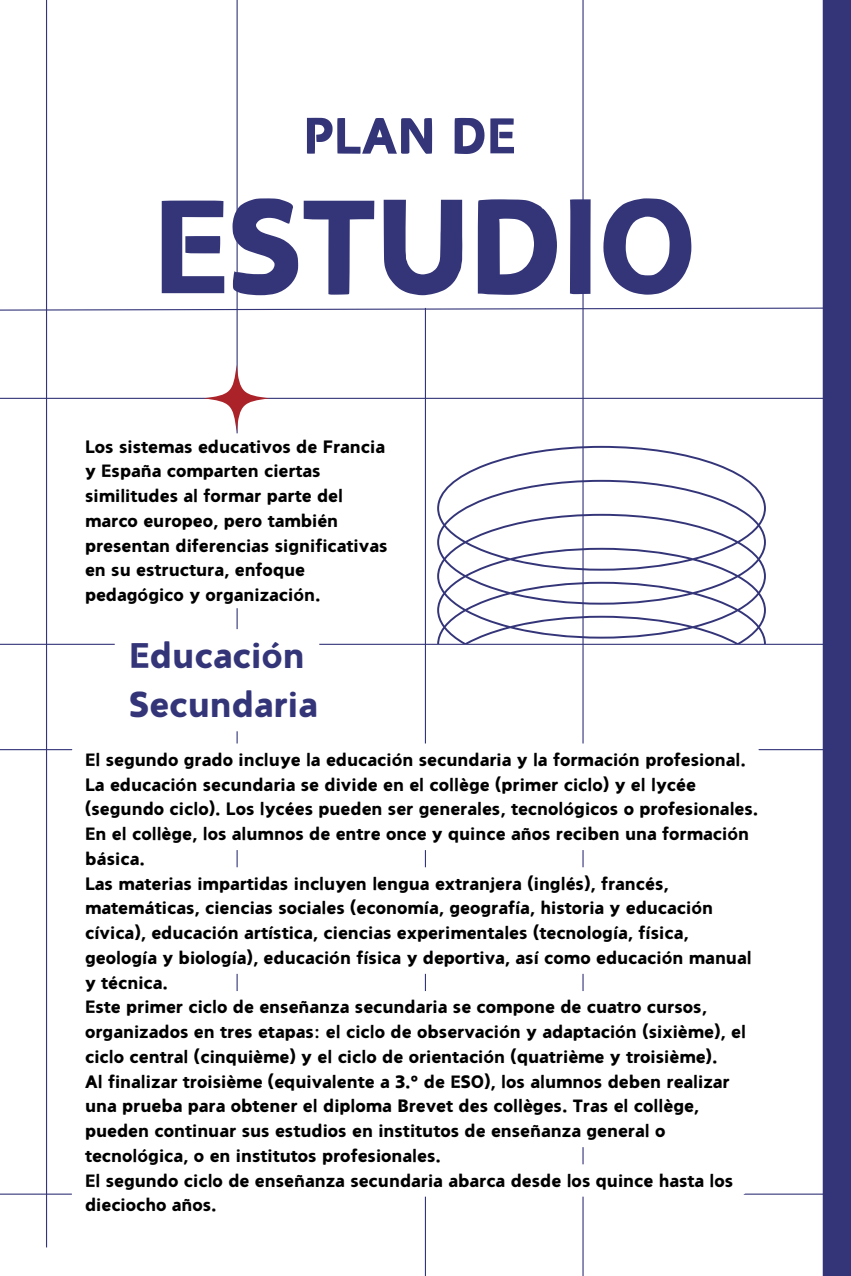
<style>
.page{position:relative;width:851px;height:1276px;background:#fff}
.page>*{position:absolute;margin:0;border:0;box-sizing:border-box;transform-origin:0 0}
.t1{font:900 135px "Canva Dainty";letter-spacing:-.02em;color:#343579}
.t2{font:900 51px "Canva Dainty";color:#343579}
.t3{font:900 36px/49.5px "Canva Dainty";color:#343579}
.t4{font:900 18px/24.8px "Canva Dainty";color:#000}
</style>
<div class="page">
<hr style="left:236px;top:0;width:2px;height:1194px;background:#343579">
<hr style="left:582px;top:0;width:1px;height:1276px;background:#343579">
<svg style="left:0;top:307px;width:822px;height:4px"></svg>
<hr style="left:0;top:398px;width:850px;height:1px;background:#343579">
<hr style="left:0;top:644px;width:850px;height:1px;background:#343579">
<svg style="left:437px;top:446px;width:328px;height:198px"></svg>
<hr style="left:0;top:749px;width:850px;height:1px;background:#343579">
<hr style="left:0;top:1193px;width:850px;height:1px;background:#343579">
<hr style="left:425px;top:308px;width:1px;height:968px;background:#343579">
<hr style="left:46px;top:0;width:1px;height:1247px;background:#343579">
<div style="left:822px;top:0;width:28px;height:1276px;background:#343579"></div>
<svg style="left:203px;top:365px;width:66px;height:66px"></svg>
<svg style="left:236px;top:433px;width:2px;height:175px"></svg>
<svg style="left:72px;top:743px;width:699px;height:478px"></svg>
<svg style="left:115px;top:629px;width:217px;height:102px"></svg>
<p class="t2" style="left:303px;top:109px;width:214px">PLAN DE</p>
<p class="t1" style="left:152px;top:176px;width:546px">ESTUDIO</p>
<p class="t4" style="left:85px;top:434px;width:304px">Los sistemas educativos de Francia y España comparten ciertas similitudes al formar parte del marco europeo, pero también presentan diferencias significativas en su estructura, enfoque pedagógico y organización.</p>
<p class="t3" style="left:129px;top:630px;width:190px">Educación<br>Secundaria</p>
<p class="t4" style="left:85px;top:747px;width:674px">El segundo grado incluye la educación secundaria y la formación profesional.<br>La educación secundaria se divide en el collège (primer ciclo) y el lycée (segundo ciclo). Los lycées pueden ser generales, tecnológicos o profesionales.<br>En el collège, los alumnos de entre once y quince años reciben una formación básica.</p>
<h2 class="t4" style="left:85px;top:871px;width:668px">Las materias impartidas incluyen lengua extranjera (inglés), francés, matemáticas, ciencias sociales (economía, geografía, historia y educación cívica), educación artística, ciencias experimentales (tecnología, física, geología y biología), educación física y deportiva, así como educación manual y técnica.</h2>
<p class="t4" style="left:85px;top:995px;width:662px">Este primer ciclo de enseñanza secundaria se compone de cuatro cursos, organizados en tres etapas: el ciclo de observación y adaptación (sixième), el ciclo central (cinquième) y el ciclo de orientación (quatrième y troisième).</p>
<p class="t4" style="left:85px;top:1069px;width:646px">Al finalizar troisième (equivalente a 3.º de ESO), los alumnos deben realizar una prueba para obtener el diploma Brevet des collèges. Tras el collège, pueden continuar sus estudios en institutos de enseñanza general o tecnológica, o en institutos profesionales.</p>
<p class="t4" style="left:85px;top:1168px;width:649px">El segundo ciclo de enseñanza secundaria abarca desde los quince hasta los dieciocho años.</p>
</div>
